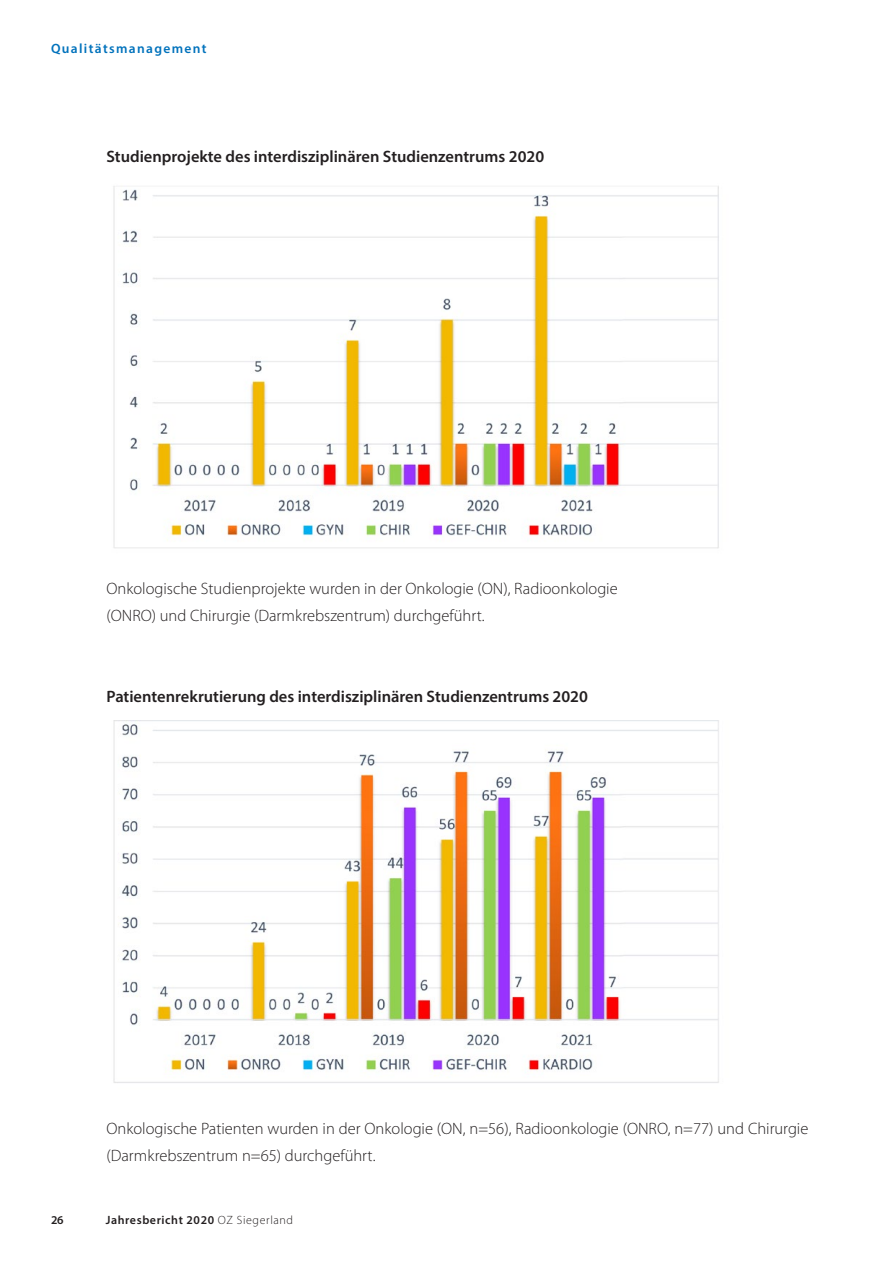
<style>
.page{position:relative;width:893px;height:1263px;background:#fff}
.page>*{position:absolute;margin:0;border:0;box-sizing:border-box;transform-origin:0 0}
.t1{font:300 16.5px/27px "Myriad Pro";color:#231f20}
.t2{font:600 16.5px "Myriad Pro";color:#231f20}
.t3{font:600 13.5px "Myriad Pro";letter-spacing:.1em;color:#0072bc}
.t4{font:600 12px "Myriad Pro";letter-spacing:.05em;color:#231f20}
.s1{font-weight:300}
</style>
<div class="page">
<img style="left:113px;top:186px;width:606px;height:363px">
<img style="left:113px;top:720px;width:606px;height:363px">
<p class="t3" style="left:51px;top:40px;width:157px">Qualitätsmanagement</p>
<p class="t2" style="left:106px;top:146px;width:439px">Studienprojekte des interdisziplinären Studienzentrums 2020</p>
<p class="t1" style="left:106px;top:575px;width:513px">Onkologische Studienprojekte wurden in der Onkologie (ON), Radioonkologie (ONRO) und Chirurgie (Darmkrebszentrum) durchgeführt.</p>
<p class="t2" style="left:106px;top:686px;width:483px">Patientenrekrutierung des interdisziplinären Studienzentrums 2020</p>
<p class="t1" style="left:106px;top:1115px;width:703px">Onkologische Patienten wurden in der Onkologie (ON, n=56), Radioonkologie (ONRO, n=77) und Chirurgie (Darmkrebszentrum n=65) durchgeführt.</p>
<p class="t4" style="left:51px;top:1212px;width:14px">26</p>
<p class="t4" style="left:106px;top:1212px;width:189px">Jahresbericht 2020 <span class="s1">OZ Siegerland</span></p>
</div>
